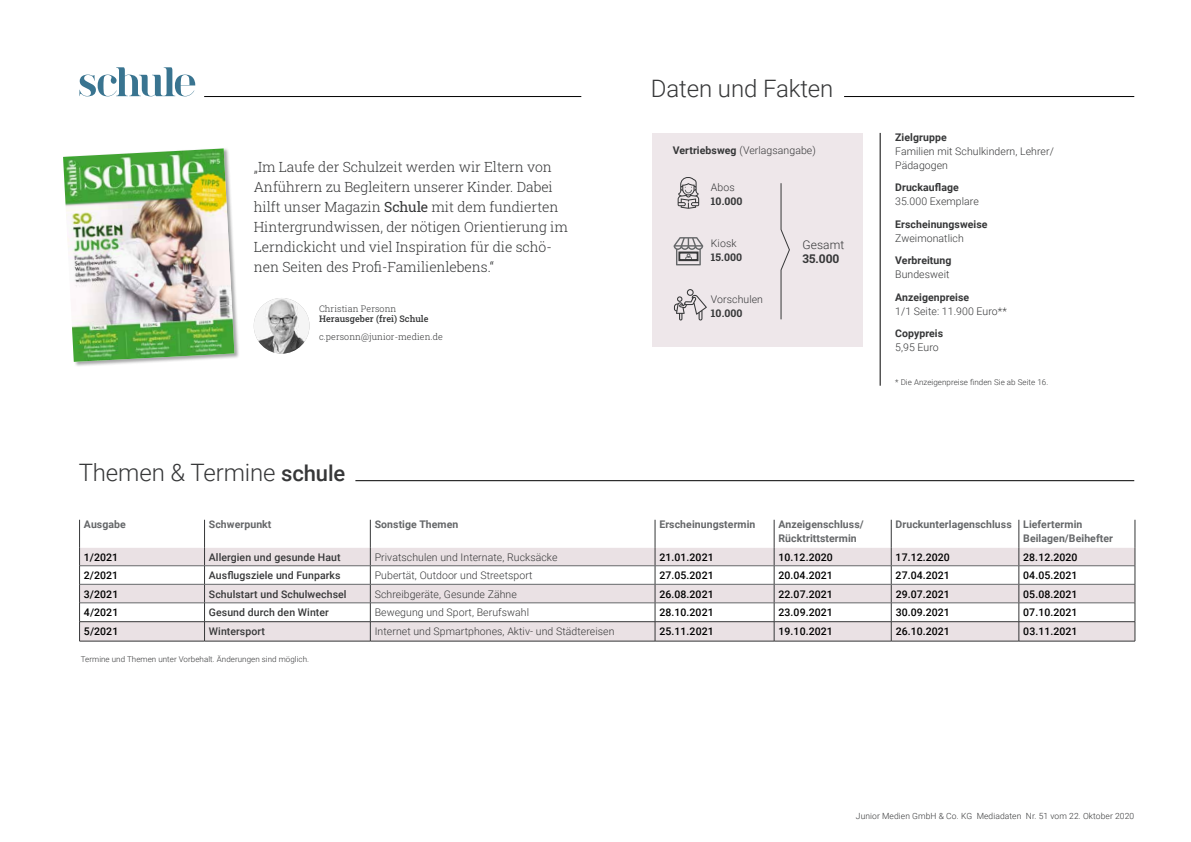
<style>
.page{position:relative;width:1191px;height:842px;background:#fff}
.page>*{position:absolute;margin:0;border:0;box-sizing:border-box;transform-origin:0 0}
.t1{font:300 24px "Roboto";letter-spacing:-.005em;color:#363738}
.t2{font:300 14px/20px "Roboto Slab";letter-spacing:-.005em;color:#363738}
.t3{font:300 12px "Roboto";letter-spacing:.005em;color:#363738}
.t4{font:12px "Roboto Slab";color:#363738}
.t5{font:300 10.5px/14px "Roboto";letter-spacing:.005em;color:#363738}
.t6{font:500 10.5px "Roboto";letter-spacing:.005em;color:#000}
.t7{font:700 10.5px/14px "Roboto";letter-spacing:.005em;color:#656769}
.t8{font:500 10.5px "Roboto";letter-spacing:.005em;color:#363738}
.t9{font:700 10.5px "Roboto";letter-spacing:.005em;color:#363738}
.t10{font:10.5px "Roboto Slab";letter-spacing:.005em;color:#363738}
.t11{font:300 9px "Roboto Slab";letter-spacing:.005em;color:#363738}
.t12{font:9px "Roboto Slab";letter-spacing:.005em;color:#363738}
.t13{font:300 8.5px "Roboto";letter-spacing:.01em;color:#363738}
.t14{font:300 8px "Roboto";letter-spacing:.005em;color:#363738}
.s1{font-weight:400}
.s2{font-weight:500;font-size:22px}
.s3{font-weight:700}
</style>
<div class="page">
<div style="left:652px;top:133px;width:211px;height:214px;background:#eee7ea"></div>
<hr style="left:79px;top:641px;width:125px;height:1px;background:#363738">
<hr style="left:204px;top:641px;width:166px;height:1px;background:#363738">
<hr style="left:370px;top:641px;width:285px;height:1px;background:#363738">
<hr style="left:655px;top:641px;width:119px;height:1px;background:#363738">
<hr style="left:774px;top:641px;width:117px;height:1px;background:#363738">
<hr style="left:891px;top:641px;width:127px;height:1px;background:#363738">
<hr style="left:1018px;top:641px;width:117px;height:1px;background:#363738">
<svg style="left:79px;top:520px;width:1056px;height:121px"></svg>
<hr style="left:79px;top:621px;width:125px;height:1px;background:#363738">
<hr style="left:204px;top:621px;width:166px;height:1px;background:#363738">
<hr style="left:370px;top:621px;width:285px;height:1px;background:#363738">
<hr style="left:655px;top:621px;width:119px;height:1px;background:#363738">
<hr style="left:774px;top:621px;width:117px;height:1px;background:#363738">
<hr style="left:891px;top:621px;width:127px;height:1px;background:#363738">
<hr style="left:1018px;top:621px;width:117px;height:1px;background:#363738">
<hr style="left:880px;top:133px;width:1px;height:253px;background:#000">
<svg style="left:780px;top:183px;width:10px;height:137px"></svg>
<svg style="left:673px;top:237px;width:30px;height:28px"></svg>
<hr style="left:355px;top:480px;width:779px;height:1px;background:#000">
<svg style="left:79px;top:67px;width:116px;height:29px"></svg>
<svg style="left:677px;top:177px;width:22px;height:32px"></svg>
<svg style="left:674px;top:289px;width:33px;height:31px"></svg>
<hr style="left:844px;top:96px;width:290px;height:1px;background:#000">
<hr style="left:204px;top:96px;width:377px;height:1px;background:#000">
<div style="left:63px;top:148px;width:177px;height:219px;background:#363738;opacity:.44"></div>
<img style="left:63px;top:148px;width:171px;height:214px">
<img style="left:254px;top:298px;width:55px;height:56px;border-radius:28px">
<p class="t2" style="left:254px;top:156px;width:316px">„Im Laufe der Schulzeit werden wir Eltern von Anführern zu Begleitern unserer Kinder. Dabei hilft unser Magazin <span class="s1">Schule</span> mit dem fundierten Hintergrundwissen, der nötigen Orientierung im Lerndickicht und viel Inspiration für die schö&shy;nen Seiten des Profi-Familienlebens.“</p>
<p class="t11" style="left:319px;top:302px;width:79px">Christian Personn</p>
<p class="t12" style="left:319px;top:313px;width:111px">Herausgeber (frei) Schule</p>
<p class="t11" style="left:319px;top:330px;width:125px">c.personn@junior-medien.de</p>
<h1 class="t1" style="left:79px;top:456px;width:268px">Themen &amp; Termine <span class="s2">schule</span></h1>
<h1 class="t1" style="left:651px;top:71px;width:184px">Daten und Fakten</h1>
<p class="t5" style="left:673px;top:143px;width:145px"><span class="s3">Vertriebsweg</span> (Verlagsangabe)</p>
<p class="t5" style="left:711px;top:180px;width:25px">Abos</p>
<p class="t10" style="left:711px;top:194px;width:33px">10.000</p>
<p class="t5" style="left:711px;top:236px;width:27px">Kiosk</p>
<p class="t10" style="left:711px;top:250px;width:33px">15.000</p>
<p class="t5" style="left:711px;top:292px;width:54px">Vorschulen</p>
<p class="t10" style="left:711px;top:306px;width:33px">10.000</p>
<p class="t3" style="left:802px;top:236px;width:43px">Gesamt</p>
<p class="t4" style="left:802px;top:250px;width:38px">35.000</p>
<p class="t9" style="left:895px;top:130px;width:53px">Zielgruppe</p>
<p class="t5" style="left:895px;top:144px;width:160px">Familien mit Schulkindern, Lehrer/<br>Pädagogen</p>
<p class="t9" style="left:895px;top:180px;width:65px">Druckauflage</p>
<p class="t5" style="left:895px;top:194px;width:85px">35.000 Exemplare</p>
<p class="t9" style="left:895px;top:217px;width:94px">Erscheinungsweise</p>
<p class="t5" style="left:895px;top:231px;width:70px">Zweimonatlich</p>
<p class="t9" style="left:895px;top:253px;width:58px">Verbreitung</p>
<p class="t5" style="left:895px;top:267px;width:56px">Bundesweit</p>
<p class="t9" style="left:895px;top:290px;width:76px">Anzeigenpreise</p>
<p class="t5" style="left:895px;top:304px;width:113px">1/1 Seite: 11.900 Euro**</p>
<p class="t9" style="left:895px;top:326px;width:50px">Copypreis</p>
<p class="t5" style="left:895px;top:340px;width:45px">5,95 Euro</p>
<p class="t14" style="left:895px;top:376px;width:154px">* Die Anzeigenpreise finden Sie ab Seite 16.</p>
<p class="t7" style="left:84px;top:516px;width:43px">Ausgabe</p>
<p class="t7" style="left:209px;top:516px;width:64px">Schwerpunkt</p>
<p class="t7" style="left:375px;top:516px;width:85px">Sonstige Themen</p>
<p class="t7" style="left:659px;top:516px;width:98px">Erscheinungstermin</p>
<p class="t7" style="left:778px;top:516px;width:87px">Anzeigenschluss/<br>Rücktrittstermin</p>
<p class="t7" style="left:1023px;top:516px;width:91px;text-indent:-128px">Druckunterlagenschluss Liefertermin<br>Beilagen/Beihefter</p>
<p class="t6" style="left:84px;top:550px;width:36px">1/2021</p>
<p class="t8" style="left:209px;top:550px;width:133px">Allergien und gesunde Haut</p>
<p class="t5" style="left:375px;top:549px;width:184px">Privatschulen und Internate, Rucksäcke</p>
<p class="t6" style="left:659px;top:550px;width:56px">21.01.2021</p>
<p class="t6" style="left:778px;top:550px;width:56px">10.12.2020</p>
<p class="t6" style="left:895px;top:550px;width:56px">17.12.2020</p>
<p class="t6" style="left:1023px;top:550px;width:56px">28.12.2020</p>
<p class="t6" style="left:84px;top:568px;width:36px">2/2021</p>
<p class="t8" style="left:209px;top:568px;width:133px">Ausflugsziele und Funparks</p>
<p class="t5" style="left:375px;top:568px;width:159px">Pubertät, Outdoor und Streetsport</p>
<p class="t6" style="left:659px;top:568px;width:56px">27.05.2021</p>
<p class="t6" style="left:778px;top:568px;width:56px">20.04.2021</p>
<p class="t6" style="left:895px;top:568px;width:56px">27.04.2021</p>
<p class="t6" style="left:1023px;top:568px;width:56px">04.05.2021</p>
<p class="t6" style="left:84px;top:586px;width:36px">3/2021</p>
<p class="t8" style="left:209px;top:586px;width:139px">Schulstart und Schulwechsel</p>
<p class="t5" style="left:375px;top:586px;width:144px">Schreibgeräte, Gesunde Zähne</p>
<p class="t6" style="left:659px;top:586px;width:56px">26.08.2021</p>
<p class="t6" style="left:778px;top:586px;width:56px">22.07.2021</p>
<p class="t6" style="left:895px;top:586px;width:56px">29.07.2021</p>
<p class="t6" style="left:1023px;top:586px;width:56px">05.08.2021</p>
<p class="t6" style="left:84px;top:605px;width:36px">4/2021</p>
<p class="t8" style="left:209px;top:605px;width:121px">Gesund durch den Winter</p>
<p class="t5" style="left:375px;top:605px;width:156px">Bewegung und Sport, Berufswahl</p>
<p class="t6" style="left:659px;top:605px;width:56px">28.10.2021</p>
<p class="t6" style="left:778px;top:605px;width:56px">23.09.2021</p>
<p class="t6" style="left:895px;top:605px;width:56px">30.09.2021</p>
<p class="t6" style="left:1023px;top:605px;width:56px">07.10.2021</p>
<p class="t6" style="left:84px;top:624px;width:36px">5/2021</p>
<p class="t8" style="left:209px;top:624px;width:58px">Wintersport</p>
<p class="t5" style="left:375px;top:624px;width:241px">Internet und Spmartphones, Aktiv- und Städtereisen</p>
<p class="t6" style="left:659px;top:624px;width:56px">25.11.2021</p>
<p class="t6" style="left:778px;top:624px;width:56px">19.10.2021</p>
<p class="t6" style="left:895px;top:624px;width:56px">26.10.2021</p>
<p class="t6" style="left:1023px;top:624px;width:56px">03.11.2021</p>
<p class="t14" style="left:81px;top:654px;width:230px">Termine und Themen unter Vorbehalt. Änderungen sind möglich.</p>
<p class="t13" style="left:856px;top:810px;width:280px">Junior Medien GmbH &amp; Co. KG Mediadaten Nr. 51 vom 22. Oktober 2020</p>
</div>
